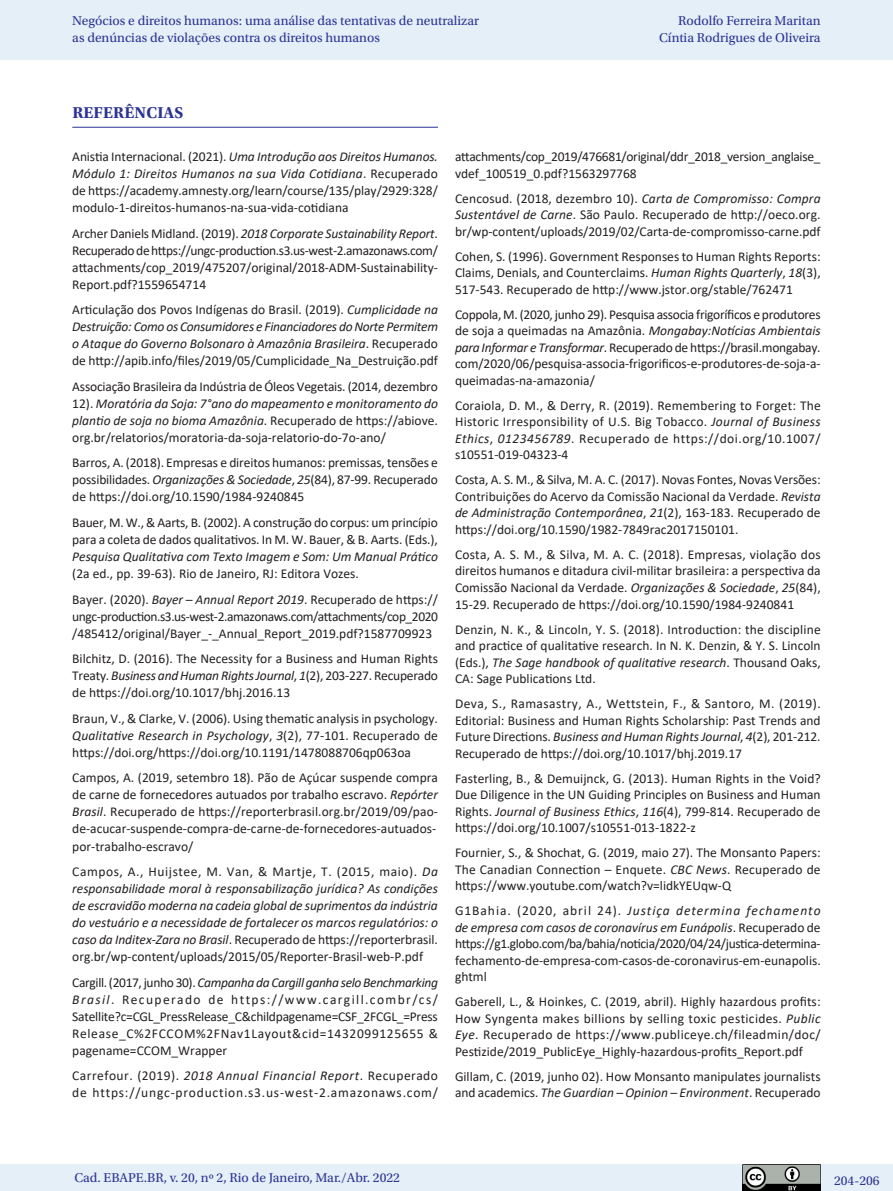
<style>
.page{position:relative;width:893px;height:1191px;background:#fff}
.page>*{position:absolute;margin:0;border:0;box-sizing:border-box;transform-origin:0 0}
._07_1_sub_1{font:700 16.5px "Utopia Std";letter-spacing:.01em;color:#2b3393}
.Referencias{font:13.5px/16.5px "Calibri";color:#231f20;text-align:justify}
.Referencias-2{font:italic 13.5px/17px "Calibri";color:#231f20;text-align:justify}
.t1{font:13.5px/16.5px "Utopia Std";color:#2b3393}
.Referencias-3{font:13.5px/17px "Calibri";letter-spacing:.06em;color:#231f20}
.Referencias-4{font:13.5px/16.5px "Calibri";letter-spacing:-.02em;color:#231f20}
.Referencias-5{font:italic 13.5px "Calibri";letter-spacing:-.025em;color:#231f20}
.s1{font-style:italic}
.s2{font-style:normal}
</style>
<div class="page">
<div style="left:0;top:0;width:893px;height:60px;background:#e4eff8"></div>
<div style="left:0;top:1164px;width:893px;height:27px;background:#e4eff8"></div>
<img style="left:743px;top:1164px;width:78px;height:27px">
<hr style="left:72px;top:127px;width:366px;height:1px;background:#2b3393">
<p class="t1" style="left:72px;top:13px;width:408px">Negócios e direitos humanos: uma análise das tentativas de neutralizar as denúncias de violações contra os direitos humanos</p>
<p class="t1" style="left:659px;top:13px;width:163px;text-align:right">Rodolfo Ferreira Maritan<br>Cíntia Rodrigues de Oliveira</p>
<p class="_07_1_sub_1" style="left:72px;top:103px;width:113px">REFERÊNCIAS</p>
<p class="Referencias" style="left:72px;top:148px;width:367px;line-height:17px">Anistia Internacional. (2021). <span class="s1">Uma Introdução aos Direitos Humanos.<br>Módulo 1: Direitos Humanos na sua Vida Cotidiana</span>. Recuperado de https://academy.amnesty.org/learn/course/135/play/2929:328/ modulo-1-direitos-humanos-na-sua-vida-cotidiana</p>
<p class="Referencias" style="left:72px;top:224px;width:367px;line-height:17px">Archer Daniels Midland. (2019). <span class="s1">2018 Corporate Sustainability Report</span>.<br>Recuperado de https://ungc-production.s3.us-west-2.amazonaws.com/ attachments/cop_2019/475207/original/2018-ADM-Sustainability-Report.pdf?1559654714</p>
<p class="Referencias" style="left:72px;top:301px;width:367px;line-height:17px">Articulação dos Povos Indígenas do Brasil. (2019). <span class="s1">Cumplicidade na Destruição: Como os Consumidores e Financiadores do Norte Permitem o Ataque do Governo Bolsonaro à Amazônia Brasileira</span>. Recuperado de http://apib.info/files/2019/05/Cumplicidade_Na_Destruição.pdf</p>
<p class="Referencias" style="left:72px;top:377px;width:367px;line-height:17px">Associação Brasileira da Indústria de Óleos Vegetais. (2014, dezembro 12). <span class="s1">Moratória da Soja: 7°ano do mapeamento e monitoramento do plantio de soja no bioma Amazônia</span>. Recuperado de https://abiove. org.br/relatorios/moratoria-da-soja-relatorio-do-7o-ano/</p>
<p class="Referencias" style="left:72px;top:454px;width:367px;line-height:17px">Barros, A. (2018). Empresas e direitos humanos: premissas, tensões e possibilidades. <span class="s1">Organizações &amp; Sociedade</span>, <span class="s1">25</span>(84), 87-99. Recuperado de https://doi.org/10.1590/1984-9240845</p>
<p class="Referencias" style="left:72px;top:514px;width:367px;line-height:17px">Bauer, M. W., &amp; Aarts, B. (2002). A construção do corpus: um princípio para a coleta de dados qualitativos. In M. W. Bauer, &amp; B. Aarts. (Eds.), <span class="s1">Pesquisa Qualitativa com Texto Imagem e Som: Um Manual Prático </span>(2a ed., pp. 39-63). Rio de Janeiro, RJ: Editora Vozes.</p>
<p class="Referencias" style="left:72px;top:590px;width:367px;line-height:17px">Bayer. (2020). <span class="s1">Bayer – Annual Report 2019</span>. Recuperado de https:// ungc-production.s3.us-west-2.amazonaws.com/attachments/cop_2020 /485412/original/Bayer_-_Annual_Report_2019.pdf?1587709923</p>
<p class="Referencias" style="left:72px;top:650px;width:367px;line-height:17px">Bilchitz, D. (2016). The Necessity for a Business and Human Rights Treaty. <span class="s1">Business and Human Rights Journal</span>, <span class="s1">1</span>(2), 203-227. Recuperado de https://doi.org/10.1017/bhj.2016.13</p>
<p class="Referencias" style="left:72px;top:709px;width:367px;line-height:17px">Braun, V., &amp; Clarke, V. (2006). Using thematic analysis in psychology.<br><span class="s1">Qualitative Research in Psychology</span>, <span class="s1">3</span>(2), 77-101. Recuperado de https://doi.org/https://doi.org/10.1191/1478088706qp063oa</p>
<p class="Referencias" style="left:72px;top:769px;width:367px;line-height:17px;text-align:left">Campos, A. (2019, setembro 18). Pão de Açúcar suspende compra de carne de fornecedores autuados por trabalho escravo. <span class="s1">Repórter Brasil</span>. Recuperado de https://reporterbrasil.org.br/2019/09/pao&shy;de-acucar-suspende-compra-de-carne-de-fornecedores-autuados&shy;por-trabalho-escravo/</p>
<p class="Referencias-2" style="left:72px;top:862px;width:367px"><span class="s2">Campos, A., Huijstee, M. Van, &amp; Martje, T. (2015, maio).</span> Da responsabilidade moral à responsabilização jurídica? As condições de escravidão moderna na cadeia global de suprimentos da indústria do vestuário e a necessidade de fortalecer os marcos regulatórios: o caso da Inditex-Zara no Brasil<span class="s2">. Recuperado de https://reporterbrasil. org.br/wp-content/uploads/2015/05/Reporter-Brasil-web-P.pdf</span></p>
<p class="Referencias-5" style="left:72px;top:973px;width:367px"><span class="s2">Cargill. (2017, junho 30).</span> Campanha da Cargill ganha selo Benchmarking</p>
<p class="Referencias" style="left:72px;top:990px;width:367px;line-height:17px"><span class="s1">Brasil</span>. Recuperado de https://www.cargill.combr/cs/ Satellite?c=CGL_PressRelease_C&amp;childpagename=CSF_2FCGL_=Press Release_C%2FCCOM%2FNav1Layout&amp;cid=1432099125655 &amp; pagename=CCOM_Wrapper</p>
<p class="Referencias-3" style="left:72px;top:1067px;width:367px">Carrefour. (2019). <span class="s1">2018 Annual Financial Report</span>. Recuperado de https://ungc-production.s3.us-west-2.amazonaws.com/</p>
<p class="Referencias-4" style="left:455px;top:148px;width:367px">attachments/cop_2019/476681/original/ddr_2018_version_anglaise_ vdef_100519_0.pdf?1563297768</p>
<p class="Referencias" style="left:455px;top:190px;width:367px">Cencosud. (2018, dezembro 10). <span class="s1">Carta de Compromisso: Compra Sustentável de Carne</span>. São Paulo. Recuperado de http://oeco.org. br/wp-content/uploads/2019/02/Carta-de-compromisso-carne.pdf</p>
<p class="Referencias" style="left:455px;top:248px;width:367px">Cohen, S. (1996). Government Responses to Human Rights Reports:<br>Claims, Denials, and Counterclaims. <span class="s1">Human Rights Quarterly</span>, <span class="s1">18</span>(3), 517-543. Recuperado de http://www.jstor.org/stable/762471</p>
<p class="Referencias" style="left:455px;top:306px;width:367px">Coppola, M. (2020, junho 29). Pesquisa associa frigoríficos e produtores de soja a queimadas na Amazônia. <span class="s1">Mongabay:Notícias Ambientais para Informar e Transformar</span>. Recuperado de https://brasil.mongabay. com/2020/06/pesquisa-associa-frigorificos-e-produtores-de-soja-a&shy;queimadas-na-amazonia/</p>
<p class="Referencias" style="left:455px;top:397px;width:367px">Coraiola, D. M., &amp; Derry, R. (2019). Remembering to Forget: The Historic Irresponsibility of U.S. Big Tobacco. <span class="s1">Journal of Business Ethics</span>, <span class="s1">0123456789</span>. Recuperado de https://doi.org/10.1007/ s10551-019-04323-4</p>
<p class="Referencias" style="left:455px;top:471px;width:367px">Costa, A. S. M., &amp; Silva, M. A. C. (2017). Novas Fontes, Novas Versões:<br>Contribuições do Acervo da Comissão Nacional da Verdade. <span class="s1">Revista de Administração Contemporânea</span>, <span class="s1">21</span>(2), 163-183. Recuperado de https://doi.org/10.1590/1982-7849rac2017150101.</p>
<p class="Referencias" style="left:455px;top:546px;width:367px">Costa, A. S. M., &amp; Silva, M. A. C. (2018). Empresas, violação dos direitos humanos e ditadura civil-militar brasileira: a perspectiva da Comissão Nacional da Verdade. <span class="s1">Organizações &amp; Sociedade</span>, <span class="s1">25</span>(84), 15-29. Recuperado de https://doi.org/10.1590/1984-9240841</p>
<p class="Referencias" style="left:455px;top:620px;width:367px">Denzin, N. K., &amp; Lincoln, Y. S. (2018). Introduction: the discipline and practice of qualitative research. In N. K. Denzin, &amp; Y. S. Lincoln (Eds.), <span class="s1">The Sage handbook of qualitative research</span>. Thousand Oaks, CA: Sage Publications Ltd.</p>
<p class="Referencias" style="left:455px;top:695px;width:367px">Deva, S., Ramasastry, A., Wettstein, F., &amp; Santoro, M. (2019).<br>Editorial: Business and Human Rights Scholarship: Past Trends and Future Directions. <span class="s1">Business and Human Rights Journal</span>, <span class="s1">4</span>(2), 201-212.<br>Recuperado de https://doi.org/10.1017/bhj.2019.17</p>
<p class="Referencias" style="left:455px;top:769px;width:367px">Fasterling, B., &amp; Demuijnck, G. (2013). Human Rights in the Void?<br>Due Diligence in the UN Guiding Principles on Business and Human Rights. <span class="s1">Journal of Business Ethics</span>, <span class="s1">116</span>(4), 799-814. Recuperado de https://doi.org/10.1007/s10551-013-1822-z</p>
<p class="Referencias" style="left:455px;top:844px;width:367px">Fournier, S., &amp; Shochat, G. (2019, maio 27). The Monsanto Papers:<br>The Canadian Connection – Enquete. <span class="s1">CBC News</span>. Recuperado de https://www.youtube.com/watch?v=lidkYEUqw-Q</p>
<p class="Referencias" style="left:455px;top:902px;width:367px">G1Bahia. (2020, abril 24). <span class="s1">Justiça determina fechamento de empresa com casos de coronavírus em Eunápolis</span>. Recuperado de https://g1.globo.com/ba/bahia/noticia/2020/04/24/justica-determina&shy;fechamento-de-empresa-com-casos-de-coronavirus-em-eunapolis. ghtml</p>
<p class="Referencias" style="left:455px;top:993px;width:367px">Gaberell, L., &amp; Hoinkes, C. (2019, abril). Highly hazardous profits:<br>How Syngenta makes billions by selling toxic pesticides. <span class="s1">Public Eye</span>. Recuperado de https://www.publiceye.ch/fileadmin/doc/ Pestizide/2019_PublicEye_Highly-hazardous-profits_Report.pdf</p>
<p class="Referencias" style="left:455px;top:1067px;width:367px">Gillam, C. (2019, junho 02). How Monsanto manipulates journalists and academics. <span class="s1">The Guardian – Opinion – Environment</span>. Recuperado</p>
<p class="t1" style="left:74px;top:1169px;width:327px">Cad. EBAPE.BR, v. 20, nº 2, Rio de Janeiro, Mar./Abr. 2022</p>
<p class="t1" style="left:834px;top:1172px;width:47px">204-206</p>
</div>
